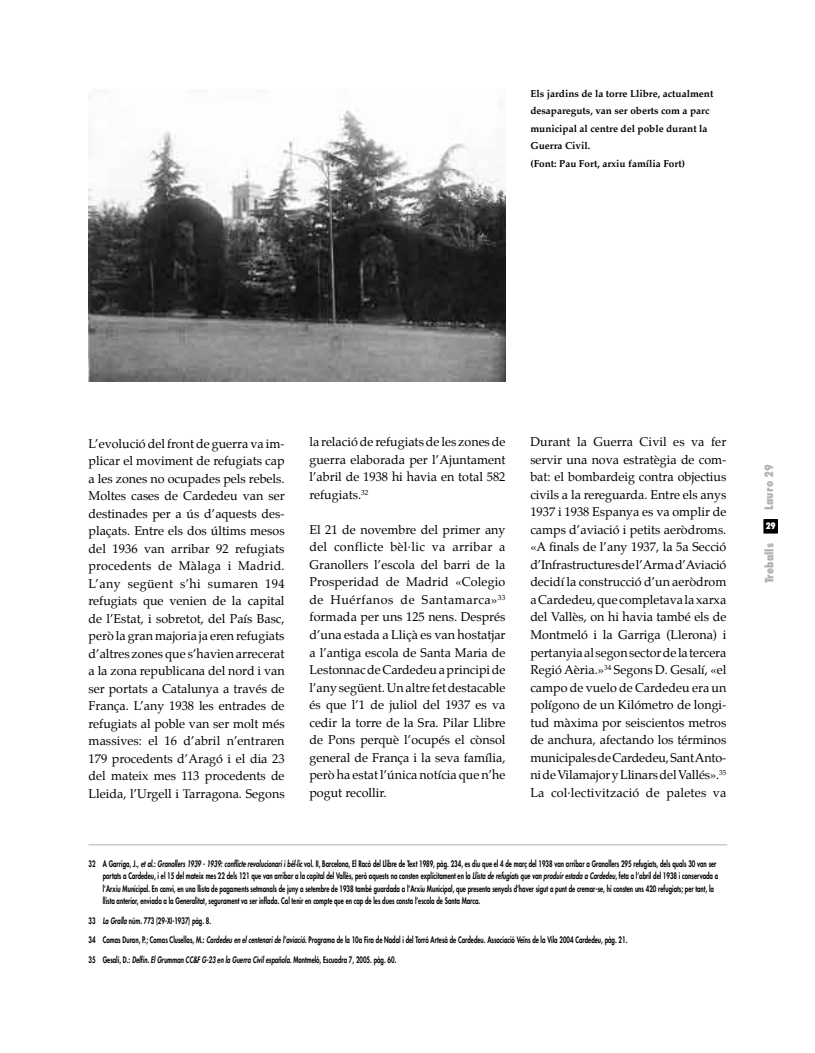
<style>
.page{position:relative;width:815px;height:1053px;background:#fff}
.page>*{position:absolute;margin:0;border:0;box-sizing:border-box;transform-origin:0 0}
.t1{font:12.5px/17.5px "Palatino";color:#000;text-align:justify}
.t2{font:800 condensed 11.25px "Futura";color:#b1b2b4}
.t3{font:700 10px/17.5px "Palatino";color:#000}
.t4{font:800 8.75px/12.5px "Futura";color:#000;scale:.7 1}
.t5{font:italic 800 8.75px "Futura";color:#000;scale:.7 1}
.t6{font:800 condensed 8.75px "Futura";color:#fff}
.s1{font-style:italic}
.s2{font-style:normal}
</style>
<div class="page">
<div style="left:764px;top:519px;width:13px;height:14px;background:#000"></div>
<img style="left:88px;top:109px;width:418px;height:273px">
<hr style="left:89px;top:844px;width:638px;height:1px;background:#b1b2b4">
<p class="t3" style="left:530px;top:86px;width:185px">Els jardins de la torre Llibre, actualment desapareguts, van ser oberts com a parc municipal al centre del poble durant la Guerra Civil.<br>(Font: Pau Fort, arxiu família Fort)</p>
<p class="t1" style="left:89px;top:435px;width:198px">L’evolució del front de guerra va im&shy;plicar el moviment de refugiats cap a les zones no ocupades pels rebels.<br>Moltes cases de Cardedeu van ser destinades per a ús d’aquests des&shy;plaçats. Entre els dos últims mesos del 1936 van arribar 92 refugiats procedents de Màlaga i Madrid.<br>L’any següent s’hi sumaren 194 refugiats que venien de la capital de l’Estat, i sobretot, del País Basc, però la gran majoria ja eren refugiats d’altres zones que s’havien arrecerat a la zona republicana del nord i van ser portats a Catalunya a través de França. L’any 1938 les entrades de refugiats al poble van ser molt més massives: el 16 d’abril n’entraren 179 procedents d’Aragó i el dia 23 del mateix mes 113 procedents de Lleida, l’Urgell i Tarragona. Segons</p>
<p class="t1" style="left:309px;top:434px;width:198px">la relació de refugiats de les zones de guerra elaborada per l’Ajuntament l’abril de 1938 hi havia en total 582 refugiats.<sup>32</sup></p>
<p class="t1" style="left:309px;top:522px;width:198px">El 21 de novembre del primer any del conflicte bèl·lic va arribar a Granollers l’escola del barri de la Prosperidad de Madrid «Colegio de Huérfanos de Santamarca»<sup>33 </sup>formada per uns 125 nens. Després d’una estada a Lliçà es van hostatjar a l’antiga escola de Santa Maria de Lestonnac de Cardedeu a principi de l’any següent. Un altre fet destacable és que l’1 de juliol del 1937 es va cedir la torre de la Sra. Pilar Llibre de Pons perquè l’ocupés el cònsol general de França i la seva família, però ha estat l’única notícia que n’he pogut recollir.</p>
<p class="t1" style="left:530px;top:434px;width:198px">Durant la Guerra Civil es va fer servir una nova estratègia de com&shy;bat: el bombardeig contra objectius civils a la rereguarda. Entre els anys 1937 i 1938 Espanya es va omplir de camps d’aviació i petits aeròdroms. «A finals de l’any 1937, la 5a Secció d’Infrastructures de l’Arma d’Aviació decidí la construcció d’un aeròdrom a Cardedeu, que completava la xarxa del Vallès, on hi havia també els de Montmeló i la Garriga (Llerona) i pertanyia al segon sector de la tercera Regió Aèria.»<sup>34</sup> Segons D. Gesalí, «el campo de vuelo de Cardedeu era un polígono de un Kilómetro de longi&shy;tud màxima por seiscientos metros de anchura, afectando los términos municipales de Cardedeu, Sant Anto&shy;ni de Vilamajor y Llinars del Vallés».<sup>35<br></sup>La col·lectivització de paletes va</p>
<p class="t4" style="left:103px;top:857px;width:881px;text-indent:-14px">32 A Garriga, J., <span class="s1">et al.</span>: <span class="s1">Granollers 1939 - 1939: conflicte revolucionari i bèl·lic</span> vol. II, Barcelona, El Racó del Llibre de Text 1989, pàg. 234, es diu que el 4 de març del 1938 van arribar a Granollers 295 refugiats, dels quals 30 van ser portats a Cardedeu, i el 15 del mateix mes 22 dels 121 que van arribar a la capital del Vallès, però aquests no consten explícitament en la <span class="s1">Llista de refugiats que van produir estada a Cardedeu</span>, feta a l’abril del 1938 i conservada a l’Arxiu Municipal. En canvi, en una llista de pagaments setmanals de juny a setembre de 1938 també guardada a l’Arxiu Municipal, que presenta senyals d’haver sigut a punt de cremar-se, hi consten uns 420 refugiats; per tant, la llista anterior, enviada a la Generalitat, segurament va ser inflada. Cal tenir en compte que en cap de les dues consta l’escola de Santa Marca.</p>
<p class="t4" style="left:89px;top:914px;width:177px">33 <span class="s1">La Gralla</span> núm. 773 (29-XI-1937) pàg. 8.</p>
<p class="t4" style="left:89px;top:933px;width:771px">34 Comas Duran, P.; Comas Clusellas, M.: <span class="s1">Cardedeu en el centenari de l’aviació</span>. Programa de la 10a Fira de Nadal i del Torró Artesà de Cardedeu. Associació Veïns de la Vila 2004 Cardedeu, pàg. 21.</p>
<p class="t5" style="left:89px;top:953px;width:441px"><span class="s2">35 Gesalí, D.:</span> Delfín. El Grumman CC&amp;F G-23 en la Guerra Civil española<span class="s2">. Montmeló, Escuadra 7, 2005. pàg. 60.</span></p>
<p class="t2" style="left:762px;top:510px;width:47px;rotate:-90deg">Lauro 29</p>
<p class="t6" style="left:765px;top:520px;width:12px">29</p>
<p class="t2" style="left:762px;top:583px;width:42px;rotate:-90deg">Treballs</p>
</div>
